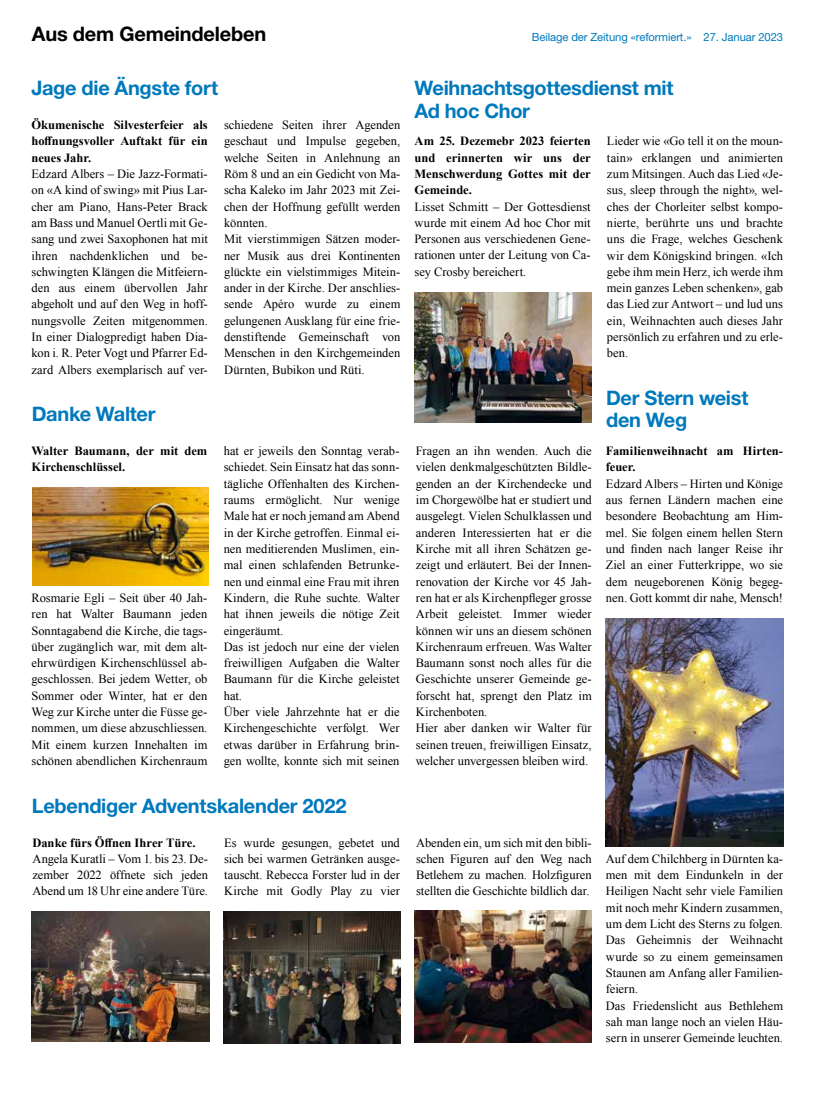
<style>
.page{position:relative;width:815px;height:1106px;background:#fff}
.page>*{position:absolute;margin:0;border:0;box-sizing:border-box;transform-origin:0 0}
.t1{font:700 20px/22.5px "Helvetica Neue LT Std";letter-spacing:-.015em;color:#0079bc}
.t2{font:700 20px "Helvetica Neue LT Std";letter-spacing:-.01em;color:#000}
.t3{font:12.5px/16.2px "Times New Roman";color:#000;text-align:justify}
.t4{font:700 12.5px/16.2px "Times New Roman";color:#000;text-align:justify}
.t5{font:11.25px "Helvetica Neue LT Std";letter-spacing:-.01em;color:#0079bc}
</style>
<div class="page">
<img style="left:32px;top:911px;width:177px;height:130px">
<img style="left:224px;top:911px;width:176px;height:132px">
<img style="left:415px;top:292px;width:177px;height:130px">
<img style="left:606px;top:618px;width:177px;height:228px">
<img style="left:32px;top:487px;width:177px;height:98px">
<img style="left:415px;top:910px;width:177px;height:132px">
<h1 class="t2" style="left:32px;top:22px;width:236px">Aus dem Gemeindeleben</h1>
<p class="t5" style="left:532px;top:30px;width:253px">Beilage der Zeitung «reformiert.» 27. Januar 2023</p>
<h1 class="t1" style="left:32px;top:76px;width:188px">Jage die Ängste fort</h1>
<h1 class="t1" style="left:415px;top:76px;width:260px">Weihnachtsgottesdienst mit<br>Ad hoc Chor</h1>
<p class="t4" style="left:415px;top:133px;width:178px">Am 25. Dezemebr 2023 feierten und erinnerten wir uns der Menschwerdung Gottes mit der Gemeinde.</p>
<p class="t3" style="left:415px;top:198px;width:178px">Lisset Schmitt – Der Gottesdienst wurde mit einem Ad hoc Chor mit Personen aus verschiedenen Gene&shy;rationen unter der Leitung von Ca&shy;sey Crosby bereichert.</p>
<p class="t4" style="left:32px;top:116px;width:178px">Ökumenische Silvesterfeier als hoffnungsvoller Auftakt für ein neues Jahr.</p>
<p class="t3" style="left:32px;top:165px;width:178px">Edzard Albers – Die Jazz-Formati&shy;on «A kind of swing» mit Pius Lar&shy;cher am Piano, Hans-Peter Brack am Bass und Manuel Oertli mit Ge&shy;sang und zwei Saxophonen hat mit ihren nachdenklichen und be&shy;schwingten Klängen die Mitfeiern&shy;den aus einem übervollen Jahr abgeholt und auf den Weg in hoff&shy;nungsvolle Zeiten mitgenommen.<br>In einer Dialogpredigt haben Dia&shy;kon i. R. Peter Vogt und Pfarrer Ed&shy;zard Albers exemplarisch auf ver-</p>
<p class="t3" style="left:224px;top:117px;width:178px;text-align:left">schiedene Seiten ihrer Agenden geschaut und Impulse gegeben, welche Seiten in Anlehnung an<br>Röm 8 und an ein Gedicht von Ma&shy;scha Kaleko im Jahr 2023 mit Zei&shy;chen der Hoffnung gefüllt werden könnten.<br>Mit vierstimmigen Sätzen moder&shy;ner Musik aus drei Kontinenten glückte ein vielstimmiges Mitein&shy;ander in der Kirche. Der anschlies&shy;sende Apéro wurde zu einem gelungenen Ausklang für eine frie&shy;denstiftende Gemeinschaft von<br>Menschen in den Kirchgemeinden<br>Dürnten, Bubikon und Rüti.</p>
<p class="t3" style="left:607px;top:133px;width:178px">Lieder wie «Go tell it on the moun&shy;tain» erklangen und animierten zum Mitsingen. Auch das Lied «Je&shy;sus, sleep through the night», wel&shy;ches der Chorleiter selbst kompo&shy;nierte, berührte uns und brachte uns die Frage, welches Geschenk wir dem Königskind bringen. «Ich gebe ihm mein Herz, ich werde ihm mein ganzes Leben schenken», gab das Lied zur Antwort – und lud uns ein, Weihnachten auch dieses Jahr persönlich zu erfahren und zu erle&shy;ben.</p>
<h1 class="t1" style="left:606px;top:386px;width:144px">Der Stern weist den Weg</h1>
<h1 class="t1" style="left:32px;top:402px;width:125px">Danke Walter</h1>
<p class="t4" style="left:32px;top:442px;width:177px">Walter Baumann, der mit dem<br>Kirchenschlüssel.</p>
<p class="t3" style="left:224px;top:442px;width:177px;text-align:left">hat er jeweils den Sonntag verab&shy;schiedet. Sein Einsatz hat das sonn&shy;tägliche Offenhalten des Kirchen&shy;raums ermöglicht. Nur wenige<br>Male hat er noch jemand am Abend in der Kirche getroffen. Einmal ei&shy;nen meditierenden Muslimen, ein&shy;mal einen schlafenden Betrunke&shy;nen und einmal eine Frau mit ihren<br>Kindern, die Ruhe suchte. Walter hat ihnen jeweils die nötige Zeit eingeräumt.<br>Das ist jedoch nur eine der vielen freiwilligen Aufgaben die Walter<br>Baumann für die Kirche geleistet hat.<br>Über viele Jahrzehnte hat er die<br>Kirchengeschichte verfolgt. Wer etwas darüber in Erfahrung brin&shy;gen wollte, konnte sich mit seinen</p>
<p class="t3" style="left:416px;top:442px;width:177px;text-align:left">Fragen an ihn wenden. Auch die vielen denkmalgeschützten Bildle&shy;genden an der Kirchendecke und im Chorgewölbe hat er studiert und ausgelegt. Vielen Schulklassen und anderen Interessierten hat er die<br>Kirche mit all ihren Schätzen ge&shy;zeigt und erläutert. Bei der Innen&shy;renovation der Kirche vor 45 Jah&shy;ren hat er als Kirchenpfleger grosse<br>Arbeit geleistet. Immer wieder können wir uns an diesem schönen<br>Kirchenraum erfreuen. Was Walter<br>Baumann sonst noch alles für die<br>Geschichte unserer Gemeinde ge&shy;forscht hat, sprengt den Platz im<br>Kirchenboten.<br>Hier aber danken wir Walter für seinen treuen, freiwilligen Einsatz, welcher unvergessen bleiben wird.</p>
<p class="t4" style="left:606px;top:442px;width:179px">Familienweihnacht am Hirten&shy;feuer.</p>
<p class="t3" style="left:606px;top:475px;width:179px">Edzard Albers – Hirten und Könige aus fernen Ländern machen eine besondere Beobachtung am Him&shy;mel. Sie folgen einem hellen Stern und finden nach langer Reise ihr Ziel an einer Futterkrippe, wo sie dem neugeborenen König begeg&shy;nen. Gott kommt dir nahe, Mensch!</p>
<p class="t3" style="left:32px;top:589px;width:177px">Rosmarie Egli – Seit über 40 Jah&shy;ren hat Walter Baumann jeden Sonntagabend die Kirche, die tags&shy;über zugänglich war, mit dem alt&shy;ehrwürdigen Kirchenschlüssel ab&shy;geschlossen. Bei jedem Wetter, ob Sommer oder Winter, hat er den Weg zur Kirche unter die Füsse ge&shy;nommen, um diese abzuschliessen.<br>Mit einem kurzen Innehalten im schönen abendlichen Kirchenraum</p>
<h1 class="t1" style="left:32px;top:793px;width:316px">Lebendiger Adventskalender 2022</h1>
<p class="t4" style="left:32px;top:833px;width:165px">Danke fürs Öffnen Ihrer Türe.</p>
<p class="t3" style="left:32px;top:850px;width:177px">Angela Kuratli – Vom 1. bis 23. De&shy;zember 2022 öffnete sich jeden Abend um 18 Uhr eine andere Türe.</p>
<p class="t3" style="left:224px;top:834px;width:177px">Es wurde gesungen, gebetet und sich bei warmen Getränken ausge&shy;tauscht. Rebecca Forster lud in der Kirche mit Godly Play zu vier</p>
<p class="t3" style="left:416px;top:834px;width:177px">Abenden ein, um sich mit den bibli&shy;schen Figuren auf den Weg nach Betlehem zu machen. Holzfiguren stellten die Geschichte bildlich dar.</p>
<p class="t3" style="left:606px;top:850px;width:179px;text-align:left">Auf dem Chilchberg in Dürnten ka&shy;men mit dem Eindunkeln in der<br>Heiligen Nacht sehr viele Familien mit noch mehr Kindern zusammen, um dem Licht des Sterns zu folgen.<br>Das Geheimnis der Weihnacht wurde so zu einem gemeinsamen<br>Staunen am Anfang aller Familien&shy;feiern.<br>Das Friedenslicht aus Bethlehem sah man lange noch an vielen Häu&shy;sern in unserer Gemeinde leuchten.</p>
</div>
